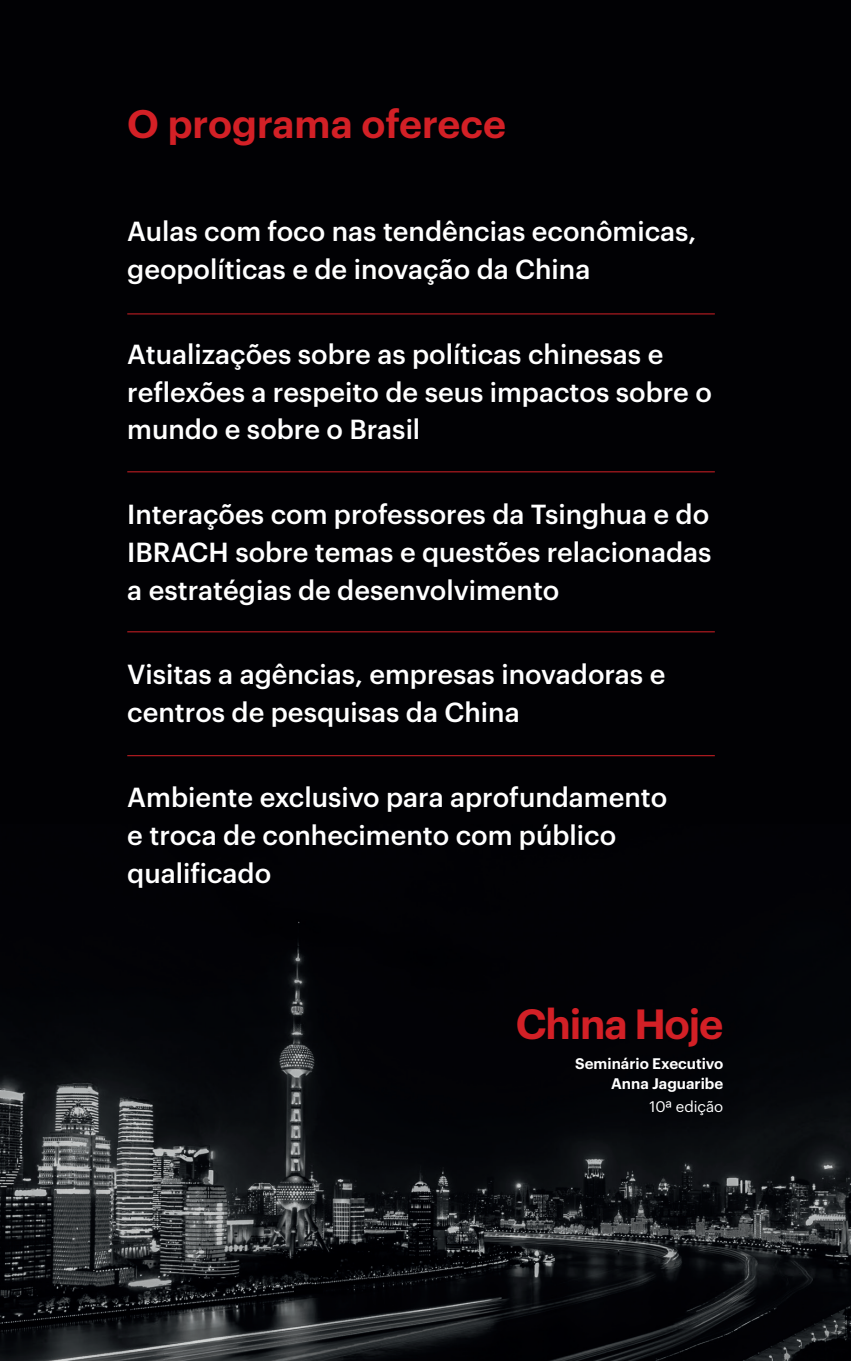
<style>
.page{position:relative;width:851px;height:1361px;background:#fff}
.page>*{position:absolute;margin:0;border:0;box-sizing:border-box;transform-origin:0 0}
.t1{font:600 41.25px "Graphik";letter-spacing:-.03em;color:#d32026}
.t2{font:600 39px "Graphik";color:#d32026}
.t3{font:500 27px/37.8px "Graphik";color:#fff}
.t4{font:600 15px/19.5px "Graphik";color:#fff;text-align:right}
.t5{font:15px "Graphik";color:#fff}
</style>
<div class="page">
<div style="left:0;top:0;width:850px;height:1361px;background:#010104"></div>
<img style="left:0;top:921px;width:850px;height:440px">
<hr style="left:127px;top:314px;width:587px;height:1px;background:#d32026">
<hr style="left:127px;top:471px;width:587px;height:1px;background:#d32026">
<hr style="left:127px;top:631px;width:587px;height:1px;background:#d32026">
<hr style="left:127px;top:755px;width:587px;height:1px;background:#d32026">
<p class="t2" style="left:127px;top:94px;width:380px">O programa oferece</p>
<p class="t3" style="left:127px;top:210px;width:570px">Aulas com foco nas tendências econômicas, geopolíticas e de inovação da China</p>
<p class="t3" style="left:127px;top:333px;width:586px">Atualizações sobre as políticas chinesas e reflexões a respeito de seus impactos sobre o mundo e sobre o Brasil</p>
<p class="t3" style="left:127px;top:493px;width:585px;text-align:justify">Interações com professores da Tsinghua e do IBRACH sobre temas e questões relacionadas a estratégias de desenvolvimento</p>
<p class="t3" style="left:127px;top:653px;width:539px">Visitas a agências, empresas inovadoras e centros de pesquisas da China</p>
<p class="t3" style="left:127px;top:776px;width:541px">Ambiente exclusivo para aprofundamento e troca de conhecimento com público qualificado</p>
<p class="t1" style="left:516px;top:992px;width:209px">China Hoje</p>
<p class="t4" style="left:575px;top:1053px;width:150px">Seminário Executivo<br>Anna Jaguaribe</p>
<p class="t5" style="left:649px;top:1095px;width:75px">10ª edição</p>
</div>
